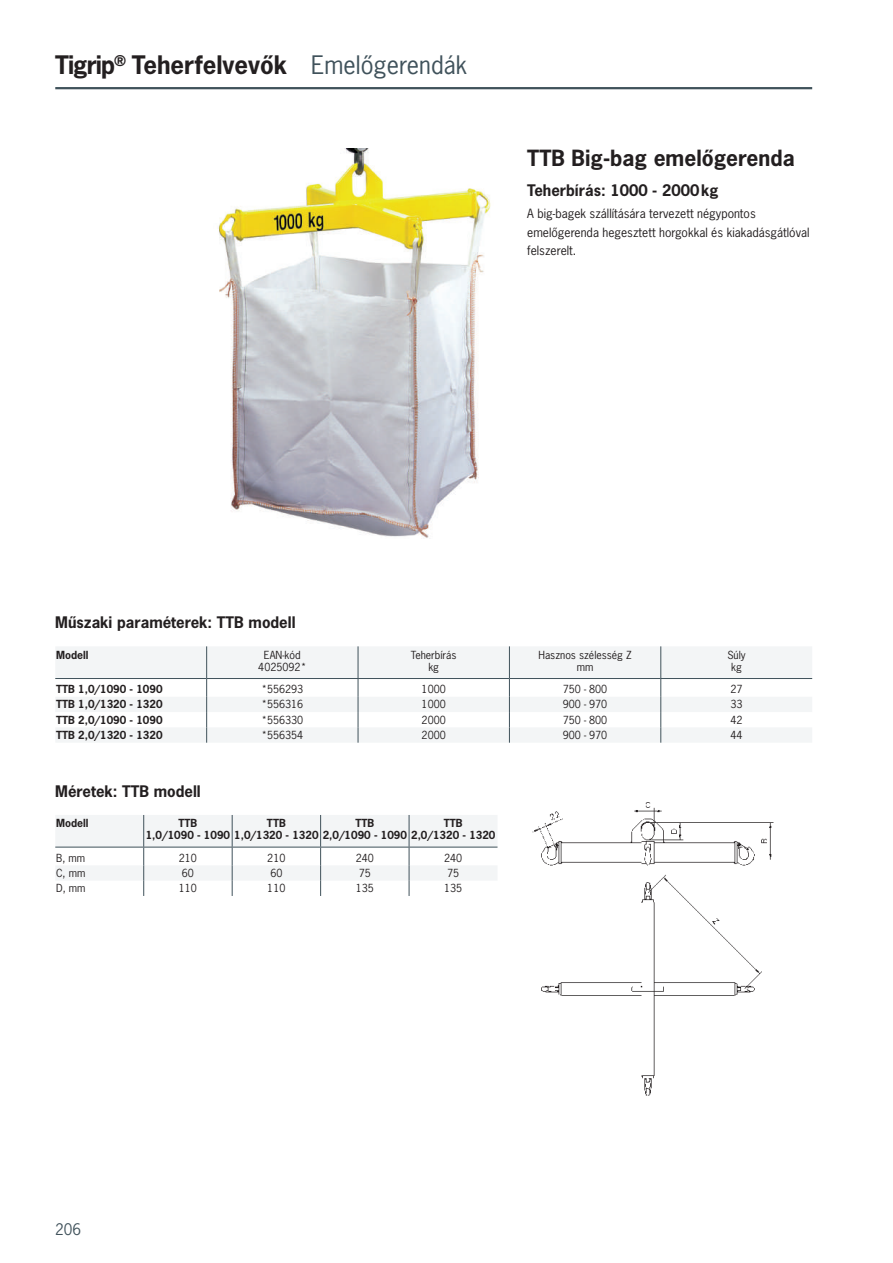
<style>
.page{position:relative;width:893px;height:1263px;background:#fff}
.page>*{position:absolute;margin:0;border:0;box-sizing:border-box;transform-origin:0 0}
.t1{font:700 24px "News Gothic LTCE";color:#231f20}
.t2{font:700 21px "News Gothic LTCE";color:#231f20}
.t3{font:700 15px "News Gothic LTCE";color:#231f20}
.t4{font:15px "News Gothic LTCE";color:#40525b}
.t5{font:12px/18.6px "News Gothic LTCE";color:#231f20}
.t6{font:10.5px/12px "News Gothic LTCE";color:#231f20;text-align:center}
.t7{font:700 10.5px/12px "News Gothic LTCE";color:#231f20}
.s1{font-weight:400;color:#40525b}
</style>
<div class="page">
<img style="left:218px;top:149px;width:273px;height:389px">
<img style="left:532px;top:802px;width:242px;height:294px">
<hr style="left:55px;top:87px;width:757px;height:2px;background:#40525b">
<svg style="left:55px;top:646px;width:757px;height:97px"></svg>
<svg style="left:55px;top:815px;width:442px;height:81px"></svg>
<h1 class="t1" style="left:55px;top:49px;width:413px">Tigrip<sup>®</sup> Teherfelvevők <span class="s1">Emelőgerendák</span></h1>
<h2 class="t2" style="left:527px;top:144px;width:269px">TTB Big-bag emelőgerenda</h2>
<h3 class="t3" style="left:527px;top:180px;width:193px">Teherbírás: 1000 - 2000kg</h3>
<p class="t5" style="left:527px;top:204px;width:284px">A big-bagek szállítására tervezett négypontos emelőgerenda hegesztett horgokkal és kiakadásgátlóval felszerelt.</p>
<h3 class="t3" style="left:55px;top:613px;width:242px">Műszaki paraméterek: TTB modell</h3>
<p class="t7" style="left:56px;top:649px;width:34px">Modell</p>
<p class="t6" style="left:258px;top:649px;width:50px">EAN-kód<br>4025092*</p>
<p class="t6" style="left:411px;top:649px;width:47px">Teherbírás kg</p>
<p class="t6" style="left:539px;top:649px;width:95px">Hasznos szélesség Z mm</p>
<p class="t6" style="left:727px;top:649px;width:20px">Súly kg</p>
<p class="t7" style="left:56px;top:683px;width:108px">TTB 1,0/1090 - 1090</p>
<p class="t6" style="left:261px;top:683px;width:43px">*556293</p>
<p class="t6" style="left:422px;top:683px;width:26px">1000</p>
<p class="t6" style="left:563px;top:683px;width:46px">750 - 800</p>
<p class="t6" style="left:730px;top:683px;width:14px">27</p>
<p class="t7" style="left:56px;top:698px;width:108px">TTB 1,0/1320 - 1320</p>
<p class="t6" style="left:261px;top:698px;width:43px">*556316</p>
<p class="t6" style="left:422px;top:698px;width:26px">1000</p>
<p class="t6" style="left:563px;top:698px;width:46px">900 - 970</p>
<p class="t6" style="left:730px;top:698px;width:14px">33</p>
<p class="t7" style="left:56px;top:714px;width:108px">TTB 2,0/1090 - 1090</p>
<p class="t6" style="left:261px;top:714px;width:43px">*556330</p>
<p class="t6" style="left:422px;top:714px;width:26px">2000</p>
<p class="t6" style="left:563px;top:714px;width:46px">750 - 800</p>
<p class="t6" style="left:730px;top:714px;width:14px">42</p>
<p class="t7" style="left:56px;top:729px;width:108px">TTB 2,0/1320 - 1320</p>
<p class="t6" style="left:261px;top:729px;width:43px">*556354</p>
<p class="t6" style="left:422px;top:729px;width:26px">2000</p>
<p class="t6" style="left:563px;top:729px;width:46px">900 - 970</p>
<p class="t6" style="left:730px;top:729px;width:14px">44</p>
<h3 class="t3" style="left:55px;top:781px;width:147px">Méretek: TTB modell</h3>
<p class="t7" style="left:56px;top:817px;width:34px">Modell</p>
<p class="t7" style="left:146px;top:817px;width:351px;text-indent:33px">TTB<br>1,0/1090 - 1090 1,0/1320 - 1320 2,0/1090 - 1090 2,0/1320 - 1320</p>
<p class="t7" style="left:267px;top:817px;width:20px">TTB</p>
<p class="t7" style="left:355px;top:817px;width:20px">TTB</p>
<p class="t7" style="left:444px;top:817px;width:20px">TTB</p>
<p class="t6" style="left:56px;top:852px;width:30px">B, mm</p>
<p class="t6" style="left:179px;top:852px;width:20px">210</p>
<p class="t6" style="left:267px;top:852px;width:20px">210</p>
<p class="t6" style="left:356px;top:852px;width:20px">240</p>
<p class="t6" style="left:444px;top:852px;width:20px">240</p>
<p class="t6" style="left:56px;top:867px;width:31px">C, mm</p>
<p class="t6" style="left:182px;top:867px;width:14px">60</p>
<p class="t6" style="left:270px;top:867px;width:14px">60</p>
<p class="t6" style="left:359px;top:867px;width:14px">75</p>
<p class="t6" style="left:447px;top:867px;width:14px">75</p>
<p class="t6" style="left:56px;top:882px;width:31px">D, mm</p>
<p class="t6" style="left:179px;top:882px;width:20px">110</p>
<p class="t6" style="left:267px;top:882px;width:20px">110</p>
<p class="t6" style="left:356px;top:882px;width:20px">135</p>
<p class="t6" style="left:444px;top:882px;width:20px">135</p>
<h3 class="t4" style="left:55px;top:1219px;width:27px">206</h3>
</div>
